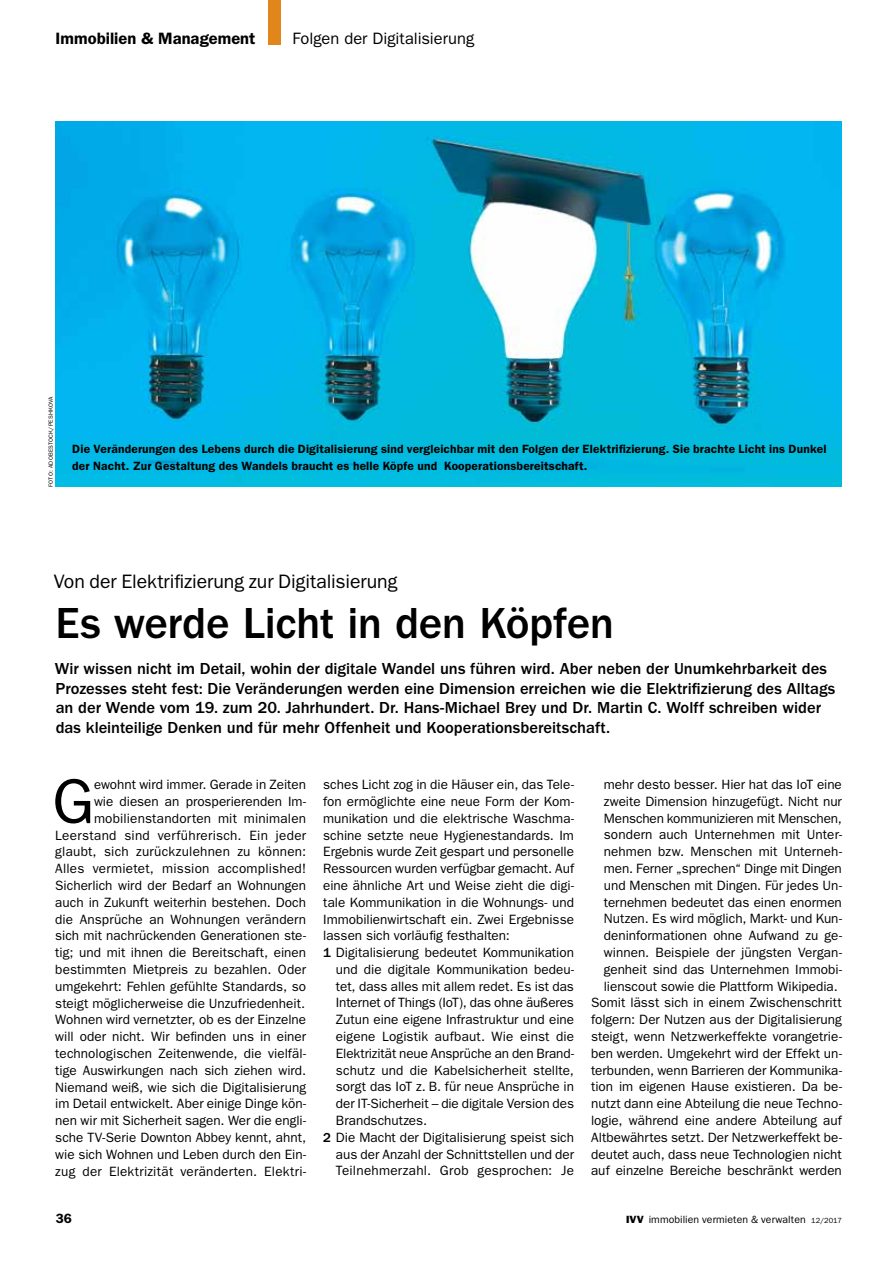
<style>
.page{position:relative;width:893px;height:1263px;background:#fff}
.page>*{position:absolute;margin:0;border:0;box-sizing:border-box;transform-origin:0 0}
.t1{font:63.3px "ITC Franklin Gothic Std";color:#000}
.t2{font:500 45px "ITC Franklin Gothic Std";letter-spacing:-.01em;color:#000}
.t3{font:19.5px "ITC Franklin Gothic Std";letter-spacing:-.005em;color:#000}
.t4{font:500 16.5px/19.5px "ITC Franklin Gothic Std";color:#000}
.t5{font:16.5px "ITC Franklin Gothic Std";color:#000}
.t6{font:600 16.5px "ITC Franklin Gothic Std";color:#000}
.t7{font:13.5px/16.8px "ITC Franklin Gothic Std";color:#000;text-align:right}
.t8{font:13.5px "ITC Franklin Gothic Std";letter-spacing:.02em;color:#000}
.t9{font:600 13.5px "ITC Franklin Gothic Std";color:#000}
.t10{font:600 12px/16.8px "ITC Franklin Gothic Std";letter-spacing:.015em;color:#000}
.t11{font:10.5px "ITC Franklin Gothic Std";letter-spacing:.005em;color:#000}
.t12{font:6px "ITC Franklin Gothic Std";letter-spacing:.025em;color:#000}
.s1{font-size:13.05px}
.s2{font-weight:500}
.s3{font-family:"ITC Franklin Gothic Std Hvy"}
.s4{font-size:7.5px}
</style>
<div class="page">
<img style="left:55px;top:121px;width:787px;height:366px">
<p class="t6" style="left:56px;top:29px;width:201px">Immobilien &amp; Management</p>
<p class="t5" style="left:293px;top:29px;width:183px">Folgen der Digitalisierung</p>
<p class="t12" style="left:47px;top:487px;width:91px;rotate:-90deg">FOTO: Adobestock/Peshkova</p>
<p class="t10" style="left:72px;top:441px;width:756px">Die Veränderungen des Lebens durch die Digitalisierung sind vergleichbar mit den Folgen der Elektrifizierung. Sie brachte Licht ins Dunkel der Nacht. Zur Gestaltung des Wandels braucht es helle Köpfe und Kooperationsbereitschaft.</p>
<h3 class="t3" style="left:54px;top:570px;width:345px">Von der Elektrifizierung zur Digitalisierung</h3>
<h2 class="t2" style="left:56px;top:597px;width:560px">Es werde Licht in den Köpfen</h2>
<p class="t4" style="left:55px;top:659px;width:782px">Wir wissen nicht im Detail, wohin der digitale Wandel uns führen wird. Aber neben der Unumkehrbarkeit des Prozesses steht fest: Die Veränderungen werden eine Dimension erreichen wie die Elektrifizierung des Alltags an der Wende vom 19. zum 20. Jahrhundert. Dr. Hans-Michael Brey und Dr. Martin C. Wolff schreiben wider das kleinteilige Denken und für mehr Offenheit und Kooperationsbereitschaft.</p>
<h1 class="t1" style="left:52px;top:765px;width:43px">G</h1>
<p class="t7" style="left:55px;top:776px;width:252px"><span class="s1">e</span>wohnt wird immer. Gerade in Zeiten<br>wie diesen an prosperierenden Im&shy;mobilienstandorten mit minimalen Leerstand sind verführerisch. Ein jeder glaubt, sich zurückzulehnen zu können:<br>Alles vermietet, mission accomplished!<br>Sicherlich wird der Bedarf an Wohnungen auch in Zukunft weiterhin bestehen. Doch die Ansprüche an Wohnungen verändern sich mit nachrückenden Generationen ste&shy;tig; und mit ihnen die Bereitschaft, einen bestimmten Mietpreis zu bezahlen. Oder umgekehrt: Fehlen gefühlte Standards, so steigt möglicherweise die Unzufriedenheit.<br>Wohnen wird vernetzter, ob es der Einzelne will oder nicht. Wir befinden uns in einer technologischen Zeitenwende, die vielfäl&shy;tige Auswirkungen nach sich ziehen wird.<br>Niemand weiß, wie sich die Digitalisierung im Detail entwickelt. Aber einige Dinge kön&shy;nen wir mit Sicherheit sagen. Wer die engli&shy;sche TV-Serie Downton Abbey kennt, ahnt, wie sich Wohnen und Leben durch den Ein&shy;zug der Elektrizität veränderten. Elektri-</p>
<p class="t7" style="left:323px;top:776px;width:252px">sches Licht zog in die Häuser ein, das Tele-</p>
<p class="t7" style="left:323px;top:793px;width:252px">fon ermöglichte eine neue Form der Kom-</p>
<p class="t7" style="left:323px;top:810px;width:252px">munikation und die elektrische Waschma-</p>
<p class="t7" style="left:323px;top:827px;width:252px">schine setzte neue Hygienestandards. Im</p>
<p class="t7" style="left:323px;top:843px;width:252px">Ergebnis wurde Zeit gespart und personelle</p>
<p class="t7" style="left:323px;top:860px;width:252px">Ressourcen wurden verfügbar gemacht. Auf</p>
<p class="t7" style="left:323px;top:877px;width:252px">eine ähnliche Art und Weise zieht die digi-</p>
<p class="t7" style="left:323px;top:894px;width:252px">tale Kommunikation in die Wohnungs- und</p>
<p class="t7" style="left:323px;top:911px;width:252px">Immobilienwirtschaft ein. Zwei Ergebnisse</p>
<p class="t7" style="left:323px;top:927px;width:188px">lassen sich vorläufig festhalten:</p>
<p class="t7" style="left:323px;top:944px;width:252px"><span class="s2">1</span> Digitalisierung bedeutet Kommunikation</p>
<p class="t7" style="left:336px;top:961px;width:240px">und die digitale Kommunikation bedeu-</p>
<p class="t7" style="left:336px;top:978px;width:240px">tet, dass alles mit allem redet. Es ist das</p>
<p class="t7" style="left:336px;top:994px;width:240px">Internet of Things (IoT), das ohne äußeres</p>
<p class="t7" style="left:336px;top:1011px;width:240px">Zutun eine eigene Infrastruktur und eine</p>
<p class="t7" style="left:336px;top:1028px;width:240px">eigene Logistik aufbaut. Wie einst die</p>
<p class="t7" style="left:336px;top:1045px;width:240px">Elektrizität neue Ansprüche an den Brand-</p>
<p class="t7" style="left:336px;top:1062px;width:240px">schutz und die Kabelsicherheit stellte,</p>
<p class="t7" style="left:336px;top:1078px;width:240px">sorgt das IoT z. B. für neue Ansprüche in</p>
<p class="t7" style="left:336px;top:1095px;width:240px">der IT-Sicherheit – die digitale Version des</p>
<p class="t7" style="left:336px;top:1112px;width:93px">Brandschutzes.</p>
<p class="t7" style="left:323px;top:1129px;width:252px"><span class="s2">2</span> Die Macht der Digitalisierung speist sich</p>
<p class="t7" style="left:336px;top:1146px;width:240px">aus der Anzahl der Schnittstellen und der</p>
<p class="t8" style="left:336px;top:1163px;width:240px">Teilnehmerzahl. Grob gesprochen: Je</p>
<p class="t7" style="left:604px;top:776px;width:240px">mehr desto besser. Hier hat das IoT eine</p>
<p class="t7" style="left:604px;top:793px;width:240px">zweite Dimension hinzugefügt. Nicht nur</p>
<p class="t7" style="left:604px;top:810px;width:240px">Menschen kommunizieren mit Menschen,</p>
<p class="t7" style="left:604px;top:826px;width:240px">sondern auch Unternehmen mit Unter-</p>
<p class="t7" style="left:604px;top:843px;width:240px">nehmen bzw. Menschen mit Unterneh-</p>
<p class="t7" style="left:604px;top:860px;width:240px">men. Ferner „sprechen“ Dinge mit Dingen</p>
<p class="t7" style="left:604px;top:877px;width:240px">und Menschen mit Dingen. Für jedes Un-</p>
<p class="t7" style="left:604px;top:894px;width:240px">ternehmen bedeutet das einen enormen</p>
<p class="t7" style="left:604px;top:910px;width:240px">Nutzen. Es wird möglich, Markt- und Kun-</p>
<p class="t7" style="left:604px;top:927px;width:240px">deninformationen ohne Aufwand zu ge-</p>
<p class="t7" style="left:604px;top:944px;width:240px">winnen. Beispiele der jüngsten Vergan-</p>
<p class="t7" style="left:604px;top:961px;width:240px">genheit sind das Unternehmen Immobi-</p>
<p class="t7" style="left:604px;top:978px;width:235px">lienscout sowie die Plattform Wikipedia.</p>
<p class="t7" style="left:591px;top:994px;width:252px">Somit lässt sich in einem Zwischenschritt</p>
<p class="t7" style="left:591px;top:1011px;width:252px">folgern: Der Nutzen aus der Digitalisierung</p>
<p class="t7" style="left:591px;top:1028px;width:252px">steigt, wenn Netzwerkeffekte vorangetrie-</p>
<p class="t7" style="left:591px;top:1045px;width:252px">ben werden. Umgekehrt wird der Effekt un-</p>
<p class="t7" style="left:591px;top:1062px;width:252px">terbunden, wenn Barrieren der Kommunika-</p>
<p class="t7" style="left:591px;top:1078px;width:252px">tion im eigenen Hause existieren. Da be-</p>
<p class="t7" style="left:591px;top:1095px;width:252px">nutzt dann eine Abteilung die neue Techno-</p>
<p class="t7" style="left:591px;top:1112px;width:252px">logie, während eine andere Abteilung auf</p>
<p class="t7" style="left:591px;top:1129px;width:252px">Altbewährtes setzt. Der Netzwerkeffekt be-</p>
<p class="t7" style="left:591px;top:1145px;width:252px">deutet auch, dass neue Technologien nicht</p>
<p class="t7" style="left:591px;top:1162px;width:252px">auf einzelne Bereiche beschränkt werden</p>
<p class="t9" style="left:56px;top:1211px;width:18px">36</p>
<p class="t11" style="left:626px;top:1214px;width:217px"><span class="s3">IVV</span> immobilien vermieten &amp; verwalten <span class="s4">12/2017</span></p>
</div>
